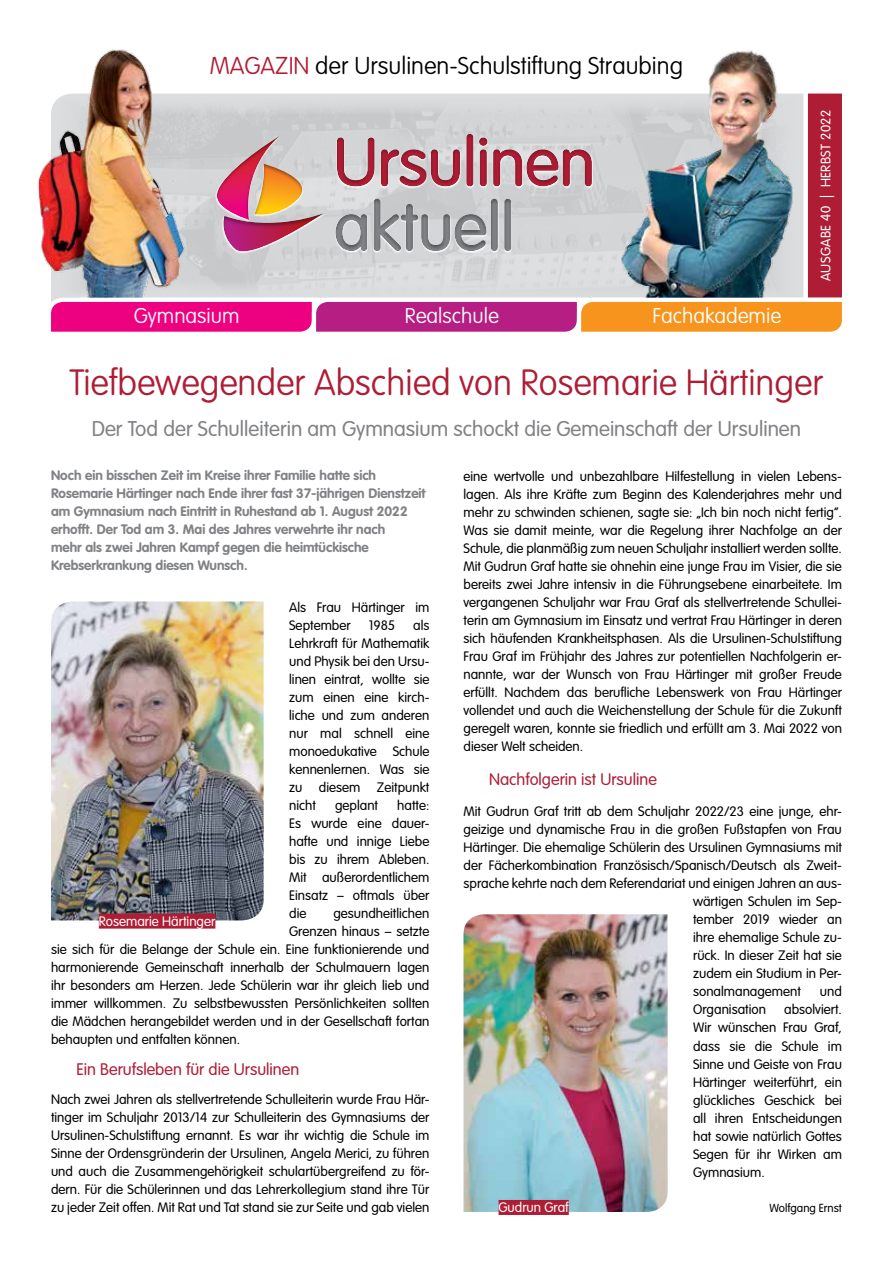
<style>
.page{position:relative;width:893px;height:1263px;background:#fff}
.page>*{position:absolute;margin:0;border:0;box-sizing:border-box;transform-origin:0 0}
.t1{font:300 65.85px "VAG Rounded LT";color:#af1d35}
.t2{font:300 65.85px "VAG Rounded LT";color:#808285}
.t3{font:100 36px "VAG Rounded LT";color:#af1d35}
.t4{font:100 24px "VAG Rounded LT";color:#000}
.t5{font:300 21px "VAG Rounded LT";color:#808285}
.t6{font:100 21px "VAG Rounded LT";color:#fff}
.t7{font:300 16.5px "VAG Rounded LT";color:#af1d35}
.t8{font:300 13.5px/18px "VAG Rounded LT";color:#000;text-align:justify}
.t9{font:700 13.5px/18px "VAG Rounded LT";color:#808285}
.t10{font:300 13.5px "VAG Rounded LT";color:#fff}
.t11{font:300 13.5px "VAG Rounded LT";letter-spacing:.025em;color:#fff}
.t12{font:300 11.55px "VAG Rounded LT";color:#000}
.s1{color:#af1d35}
</style>
<div class="page">
<img style="left:37px;top:49px;width:114px;height:210px">
<img style="left:708px;top:50px;width:69px;height:37px">
<img style="left:45px;top:87px;width:797px;height:245px">
<img style="left:463px;top:914px;width:205px;height:298px">
<div style="left:499px;top:1200px;width:70px;height:15px;background:#af1d35"></div>
<img style="left:51px;top:601px;width:213px;height:319px">
<div style="left:99px;top:913px;width:116px;height:15px;background:#af1d35"></div>
<h3 class="t4" style="left:210px;top:51px;width:475px"><span class="s1">MAGAZIN</span> der Ursulinen-Schulstiftung Straubing</h3>
<h1 class="t1" style="left:334px;top:125px;width:263px">Ursulinen</h1>
<h1 class="t2" style="left:334px;top:189px;width:182px">aktuell</h1>
<p class="t11" style="left:818px;top:281px;width:173px;rotate:-90deg">AUSGABE 40 | HERBST 2022</p>
<h3 class="t6" style="left:134px;top:304px;width:107px">Gymnasium</h3>
<h3 class="t6" style="left:405px;top:304px;width:96px">Realschule</h3>
<h3 class="t6" style="left:653px;top:304px;width:130px">Fachakademie</h3>
<h2 class="t3" style="left:69px;top:362px;width:756px">Tiefbewegender Abschied von Rosemarie Härtinger</h2>
<h3 class="t5" style="left:92px;top:416px;width:711px">Der Tod der Schulleiterin am Gymnasium schockt die Gemeinschaft der Ursulinen</h3>
<p class="t9" style="left:51px;top:467px;width:376px">Noch ein bisschen Zeit im Kreise ihrer Familie hatte sich Rosemarie Härtinger nach Ende ihrer fast 37-jährigen Dienstzeit am Gymnasium nach Eintritt in Ruhestand ab 1. August 2022 erhofft. Der Tod am 3. Mai des Jahres verwehrte ihr nach<br>mehr als zwei Jahren Kampf gegen die heimtückische Krebserkrankung diesen Wunsch.</p>
<p class="t8" style="left:289px;top:598px;width:142px">Als Frau Härtinger im<br>September</p>
<p class="t8" style="left:289px;top:616px;width:142px;text-indent:124px">als Lehrkraft für Mathematik und Physik bei den Ursu&shy;linen eintrat, wollte sie zum einen eine kirch&shy;liche und zum anderen nur mal schnell eine monoedukative Schule kennenlernen. Was sie zu diesem Zeitpunkt nicht</p>
<p class="t8" style="left:369px;top:616px;width:28px">1985</p>
<p class="t8" style="left:289px;top:796px;width:142px;text-indent:108px">hatte:<br>Es wurde eine dauer&shy;hafte und innige Liebe bis zu ihrem Ableben.<br>Mit außerordentlichem Einsatz – oftmals über die</p>
<p class="t8" style="left:335px;top:796px;width:45px">geplant</p>
<p class="t8" style="left:333px;top:904px;width:98px">gesundheitlichen</p>
<p class="t8" style="left:289px;top:922px;width:142px">Grenzen hinaus – setzte</p>
<p class="t8" style="left:51px;top:940px;width:380px">sie sich für die Belange der Schule ein. Eine funktionierende und</p>
<p class="t8" style="left:51px;top:958px;width:380px">harmonierende Gemeinschaft innerhalb der Schulmauern lagen</p>
<p class="t8" style="left:51px;top:976px;width:380px">ihr besonders am Herzen. Jede Schülerin war ihr gleich lieb und</p>
<p class="t8" style="left:51px;top:994px;width:380px">immer willkommen. Zu selbstbewussten Persönlichkeiten sollten</p>
<p class="t8" style="left:51px;top:1012px;width:380px">die Mädchen herangebildet werden und in der Gesellschaft fortan</p>
<p class="t8" style="left:51px;top:1030px;width:191px">behaupten und entfalten können.</p>
<p class="t7" style="left:77px;top:1060px;width:224px">Ein Berufsleben für die Ursulinen</p>
<p class="t8" style="left:51px;top:1091px;width:380px">Nach zwei Jahren als stellvertretende Schulleiterin wurde Frau Här&shy;tinger im Schuljahr 2013/14 zur Schulleiterin des Gymnasiums der Ursulinen-Schulstiftung ernannt. Es war ihr wichtig die Schule im Sinne der Ordensgründerin der Ursulinen, Angela Merici, zu führen und auch die Zusammengehörigkeit schulartübergreifend zu för&shy;dern. Für die Schülerinnen und das Lehrerkollegium stand ihre Tür zu jeder Zeit offen. Mit Rat und Tat stand sie zur Seite und gab vielen</p>
<p class="t10" style="left:99px;top:913px;width:118px">Rosemarie Härtinger</p>
<p class="t8" style="left:463px;top:467px;width:380px">eine wertvolle und unbezahlbare Hilfestellung in vielen Lebens&shy;lagen. Als ihre Kräfte zum Beginn des Kalenderjahres mehr und mehr zu schwinden schienen, sagte sie: „Ich bin noch nicht fertig“.<br>Was sie damit meinte, war die Regelung ihrer Nachfolge an der Schule, die planmäßig zum neuen Schuljahr installiert werden sollte.<br>Mit Gudrun Graf hatte sie ohnehin eine junge Frau im Visier, die sie bereits zwei Jahre intensiv in die Führungsebene einarbeitete. Im vergangenen Schuljahr war Frau Graf als stellvertretende Schullei&shy;terin am Gymnasium im Einsatz und vertrat Frau Härtinger in deren sich häufenden Krankheitsphasen. Als die Ursulinen-Schulstiftung Frau Graf im Frühjahr des Jahres zur potentiellen Nachfolgerin er&shy;nannte, war der Wunsch von Frau Härtinger mit großer Freude erfüllt. Nachdem das berufliche Lebenswerk von Frau Härtinger vollendet und auch die Weichenstellung der Schule für die Zukunft geregelt waren, konnte sie friedlich und erfüllt am 3. Mai 2022 von dieser Welt scheiden.</p>
<p class="t7" style="left:489px;top:770px;width:169px">Nachfolgerin ist Ursuline</p>
<p class="t8" style="left:463px;top:802px;width:380px">Mit Gudrun Graf tritt ab dem Schuljahr 2022/23 eine junge, ehr-</p>
<p class="t8" style="left:463px;top:821px;width:380px">geizige und dynamische Frau in die großen Fußstapfen von Frau</p>
<p class="t8" style="left:463px;top:839px;width:380px">Härtinger. Die ehemalige Schülerin des Ursulinen Gymnasiums mit</p>
<p class="t8" style="left:463px;top:857px;width:380px">der Fächerkombination Französisch/Spanisch/Deutsch als Zweit-</p>
<p class="t8" style="left:463px;top:875px;width:380px">sprache kehrte nach dem Referendariat und einigen Jahren an aus-</p>
<p class="t8" style="left:693px;top:893px;width:150px">wärtigen Schulen im Sep-</p>
<p class="t8" style="left:693px;top:911px;width:150px">tember 2019 wieder an</p>
<p class="t8" style="left:693px;top:929px;width:150px">ihre ehemalige Schule zu-</p>
<p class="t8" style="left:693px;top:947px;width:150px">rück. In dieser Zeit hat sie</p>
<p class="t8" style="left:693px;top:965px;width:150px">zudem ein Studium in Per-</p>
<p class="t8" style="left:693px;top:983px;width:109px">sonalmanagement</p>
<p class="t8" style="left:820px;top:983px;width:24px">und</p>
<p class="t8" style="left:693px;top:1001px;width:74px">Organisation</p>
<p class="t8" style="left:693px;top:1001px;width:150px;text-indent:91px">absolviert.<br>Wir wünschen Frau Graf, dass sie die Schule im Sinne und Geiste von Frau Härtinger weiterführt, ein glückliches Geschick bei all ihren Entscheidungen hat sowie natürlich Gottes Segen für ihr Wirken am Gymnasium.</p>
<p class="t12" style="left:769px;top:1201px;width:74px">Wolfgang Ernst</p>
<p class="t10" style="left:499px;top:1199px;width:72px">Gudrun Graf</p>
</div>
